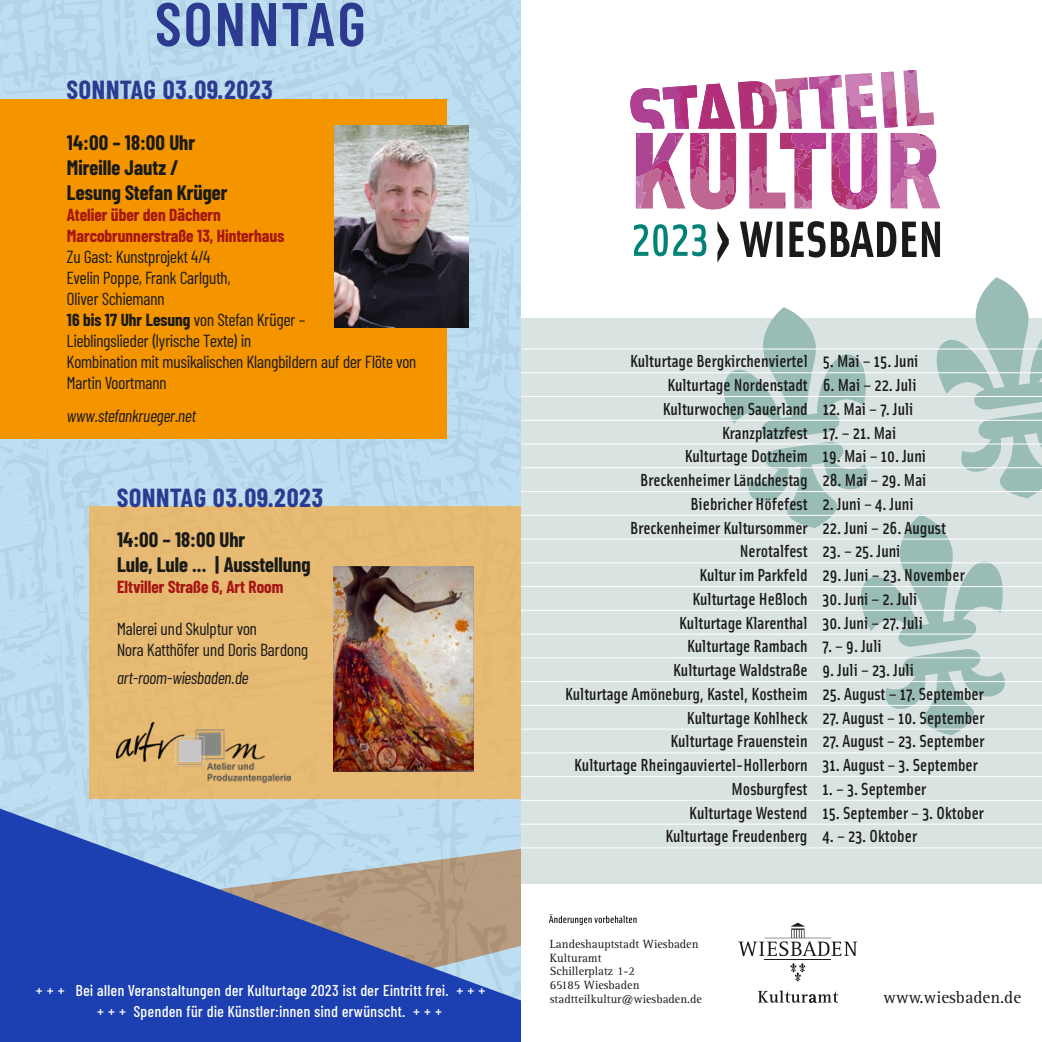
<style>
.page{position:relative;width:1042px;height:1042px;background:#fff}
.page>*{position:absolute;margin:0;border:0;box-sizing:border-box;transform-origin:0 0}
.t1{font:600 61.43px "Barlow Condensed";letter-spacing:.05em;color:#2c3a90}
.t2{font:700 26.25px "Barlow Condensed";letter-spacing:.03em;color:#2c3a90}
.t3{font:700 21px/25.2px "Barlow Condensed";color:#1a1a18}
.t4{font:500 17.5px "Solex OT";color:#1a1a18}
.t5{font:17.5px/21px "Barlow Condensed";color:#1a1a18}
.t6{font:700 17.5px/21px "Barlow Condensed";color:#a61613}
.t7{font:italic 17.5px "Barlow Condensed";color:#1a1a18}
.t8{font:17.5px "Agfa Rotis Serif";color:#1a1a18}
.t9{font:500 15.75px "Barlow Condensed";letter-spacing:.03em;color:#fff}
.t10{font:12.25px/13.7px "Agfa Rotis Serif";color:#1a1a18}
.s1{font-weight:700}
</style>
<div class="page">
<div style="left:0;top:0;width:521px;height:1042px;background:#bedff2"></div>
<div style="left:0;top:99px;width:446px;height:340px;background:#f49500"></div>
<div style="left:89px;top:506px;width:432px;height:293px;background:#e7bb74"></div>
<img style="left:116px;top:723px;width:175px;height:60px">
<img style="left:333px;top:566px;width:141px;height:206px">
<img style="left:334px;top:126px;width:135px;height:201px">
<svg style="left:0;top:808px;width:521px;height:234px;fill:#1c40b2"></svg>
<div style="left:521px;top:318px;width:521px;height:565px;background:#d9e3e2"></div>
<svg style="left:634px;top:224px;width:72px;height:32px"></svg>
<svg style="left:717px;top:221px;width:223px;height:42px"></svg>
<svg style="left:630px;top:70px;width:310px;height:140px"></svg>
<svg style="left:549px;top:914px;width:87px;height:11px"></svg>
<hr style="left:764px;top:959px;width:67px;height:1px;background:#1a1a18">
<svg style="left:738px;top:922px;width:119px;height:34px"></svg>
<svg style="left:790px;top:963px;width:15px;height:18px"></svg>
<svg style="left:758px;top:990px;width:80px;height:12px"></svg>
<svg style="left:714px;top:277px;width:328px;height:458px"></svg>
<hr style="left:521px;top:348px;width:521px;height:1px;background:#fff">
<hr style="left:521px;top:372px;width:521px;height:1px;background:#fff">
<hr style="left:521px;top:396px;width:521px;height:1px;background:#fff">
<hr style="left:521px;top:420px;width:521px;height:1px;background:#fff">
<hr style="left:521px;top:443px;width:521px;height:1px;background:#fff">
<hr style="left:521px;top:467px;width:521px;height:1px;background:#fff">
<hr style="left:521px;top:491px;width:521px;height:1px;background:#fff">
<hr style="left:521px;top:515px;width:521px;height:1px;background:#fff">
<hr style="left:521px;top:538px;width:521px;height:1px;background:#fff">
<hr style="left:521px;top:562px;width:521px;height:1px;background:#fff">
<hr style="left:521px;top:586px;width:521px;height:1px;background:#fff">
<hr style="left:521px;top:610px;width:521px;height:1px;background:#fff">
<hr style="left:521px;top:633px;width:521px;height:1px;background:#fff">
<hr style="left:521px;top:657px;width:521px;height:1px;background:#fff">
<hr style="left:521px;top:681px;width:521px;height:1px;background:#fff">
<hr style="left:521px;top:705px;width:521px;height:1px;background:#fff">
<hr style="left:521px;top:728px;width:521px;height:1px;background:#fff">
<hr style="left:521px;top:752px;width:521px;height:1px;background:#fff">
<hr style="left:521px;top:776px;width:521px;height:1px;background:#fff">
<hr style="left:521px;top:800px;width:521px;height:1px;background:#fff">
<hr style="left:521px;top:823px;width:521px;height:1px;background:#fff">
<hr style="left:521px;top:847px;width:521px;height:1px;background:#fff">
<h1 class="t1" style="left:156px;top:-20px;width:211px">SONNTAG</h1>
<h2 class="t2" style="left:67px;top:71px;width:207px">SONNTAG 03.09.2023</h2>
<p class="t3" style="left:67px;top:128px;width:162px">14:00 – 18:00 Uhr<br>Mireille Jautz /<br>Lesung Stefan Krüger</p>
<p class="t6" style="left:67px;top:203px;width:219px">Atelier über den Dächern<br>Marcobrunnerstraße 13, Hinterhaus</p>
<p class="t5" style="left:67px;top:245px;width:351px">Zu Gast: Kunstprojekt 4/4<br>Evelin Poppe, Frank Carlguth,<br>Oliver Schiemann<br><span class="s1">16 bis 17 Uhr Lesung</span> von Stefan Krüger –<br>Lieblingslieder (lyrische Texte) in<br>Kombination mit musikalischen Klangbildern auf der Flöte von<br>Martin Voortmann</p>
<p class="t7" style="left:67px;top:404px;width:130px">www.stefankrueger.net</p>
<h2 class="t2" style="left:117px;top:478px;width:207px">SONNTAG 03.09.2023</h2>
<p class="t3" style="left:117px;top:525px;width:195px">14:00 – 18:00 Uhr<br>Lule, Lule ... | Ausstellung</p>
<p class="t6" style="left:117px;top:575px;width:168px">Eltviller Straße 6, Art Room</p>
<p class="t5" style="left:117px;top:617px;width:192px">Malerei und Skulptur von<br>Nora Katthöfer und Doris Bardong</p>
<p class="t7" style="left:117px;top:665px;width:133px">art-room-wiesbaden.de</p>
<p class="t9" style="left:36px;top:979px;width:451px">+ + + Bei allen Veranstaltungen der Kulturtage 2023 ist der Eintritt frei. + + +</p>
<p class="t9" style="left:97px;top:999px;width:346px">+ + + Spenden für die Künstler:innen sind erwünscht. + + +</p>
<p class="t4" style="left:630px;top:350px;width:290px">Kulturtage Bergkirchenviertel 5. Mai – 15. Juni</p>
<p class="t4" style="left:667px;top:374px;width:251px">Kulturtage Nordenstadt 6. Mai – 22. Juli</p>
<p class="t4" style="left:663px;top:397px;width:252px">Kulturwochen Sauerland 12. Mai – 7. Juli</p>
<p class="t4" style="left:722px;top:421px;width:176px">Kranzplatzfest 17. – 21. Mai</p>
<p class="t4" style="left:685px;top:445px;width:243px">Kulturtage Dotzheim 19. Mai – 10. Juni</p>
<p class="t4" style="left:640px;top:469px;width:288px">Breckenheimer Ländchestag 28. Mai – 29. Mai</p>
<p class="t4" style="left:690px;top:492px;width:225px">Biebricher Höfefest 2. Juni – 4. Juni</p>
<p class="t4" style="left:630px;top:516px;width:317px">Breckenheimer Kultursommer 22. Juni – 26. August</p>
<p class="t4" style="left:740px;top:540px;width:162px">Nerotalfest 23. – 25. Juni</p>
<p class="t4" style="left:699px;top:564px;width:267px">Kultur im Parkfeld 29. Juni – 23. November</p>
<p class="t4" style="left:692px;top:587px;width:227px">Kulturtage Heßloch 30. Juni – 2. Juli</p>
<p class="t4" style="left:679px;top:611px;width:245px">Kulturtage Klarenthal 30. Juni – 27. Juli</p>
<p class="t4" style="left:687px;top:635px;width:196px">Kulturtage Rambach 7. – 9. Juli</p>
<p class="t4" style="left:673px;top:659px;width:242px">Kulturtage Waldstraße 9. Juli – 23. Juli</p>
<p class="t4" style="left:565px;top:682px;width:420px">Kulturtage Amöneburg, Kastel, Kostheim 25. August – 17. September</p>
<p class="t4" style="left:687px;top:706px;width:299px">Kulturtage Kohlheck 27. August – 10. September</p>
<p class="t4" style="left:670px;top:730px;width:315px">Kulturtage Frauenstein 27. August – 23. September</p>
<p class="t4" style="left:574px;top:754px;width:405px">Kulturtage Rheingauviertel-Hollerborn 31. August – 3. September</p>
<p class="t4" style="left:731px;top:777px;width:196px">Mosburgfest 1. – 3. September</p>
<p class="t4" style="left:689px;top:801px;width:296px">Kulturtage Westend 15. September – 3. Oktober</p>
<p class="t4" style="left:665px;top:825px;width:253px">Kulturtage Freudenberg 4. – 23. Oktober</p>
<p class="t10" style="left:550px;top:937px;width:154px">Landeshauptstadt Wiesbaden<br>Kulturamt<br>Schillerplatz 1-2<br>65185 Wiesbaden stadtteilkultur@wiesbaden.de</p>
<p class="t8" style="left:883px;top:987px;width:139px">www.wiesbaden.de</p>
</div>
